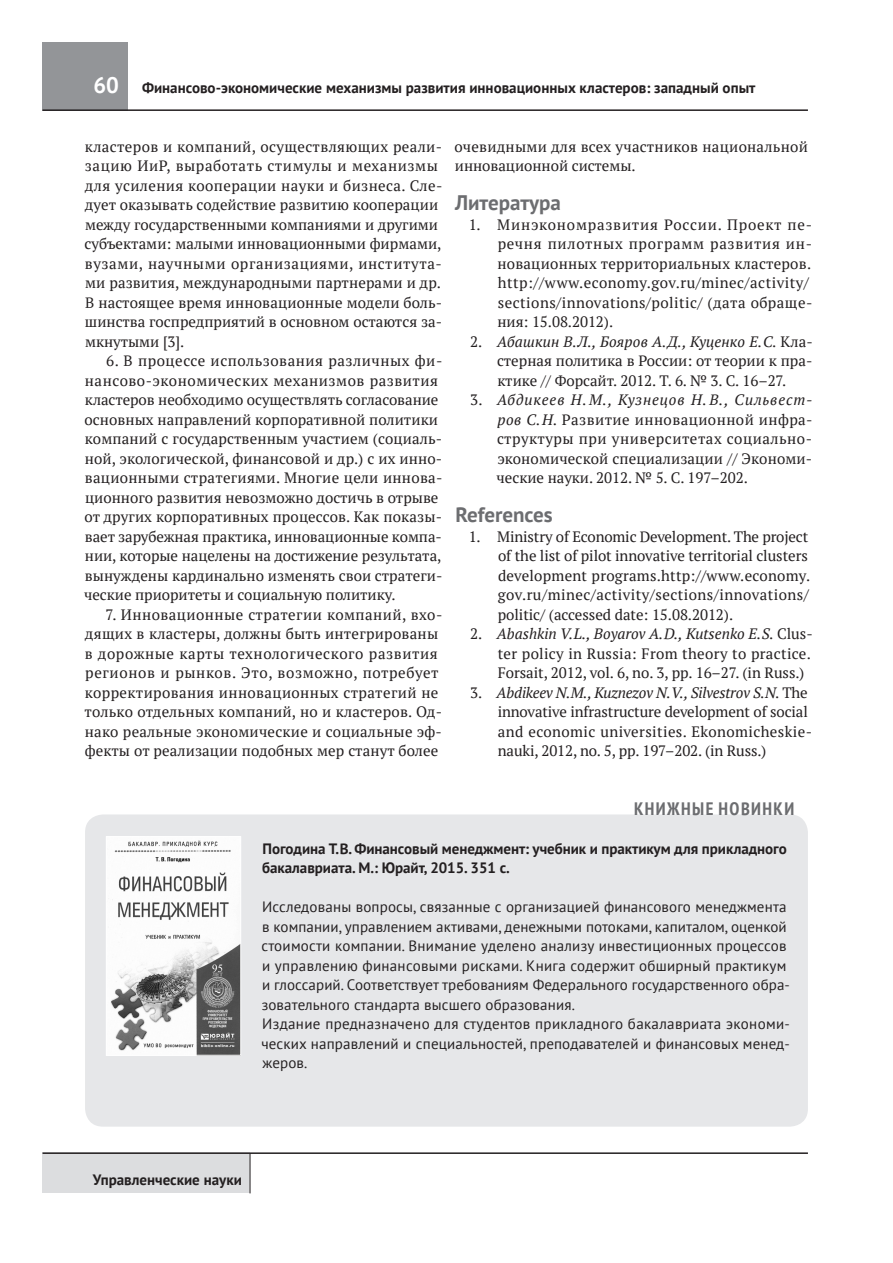
<style>
.page{position:relative;width:893px;height:1263px;background:#fff}
.page>*{position:absolute;margin:0;border:0;box-sizing:border-box;transform-origin:0 0}
.t1{font:700 22.5px "PT Sans";color:#fff}
.t2{font:700 21px "PT Sans";color:#6c6d70}
.t3{font:700 condensed 18px "PT Sans";letter-spacing:.08em;color:#6c6d70}
.t4{font:15px/19.5px "PT Serif";letter-spacing:.01em;color:#231f20}
.t5{font:15px/19.5px "PT Sans";letter-spacing:.01em;color:#231f20}
.t6{font:15px/19.5px "PT Serif";letter-spacing:.03em;color:#231f20}
.t7{font:700 15px/19.5px "PT Sans";color:#231f20}
.t8{font:15px/19.5px "PT Serif";letter-spacing:-.01em;color:#231f20}
.s1{font-style:italic}
</style>
<div class="page">
<div style="left:43px;top:43px;width:85px;height:68px;background:#939598"></div>
<hr style="left:43px;top:109px;width:765px;height:2px;background:#231f20">
<div style="left:43px;top:1152px;width:207px;height:41px;background:#dcdddf"></div>
<hr style="left:250px;top:1153px;width:1px;height:40px;background:#231f20">
<hr style="left:43px;top:1152px;width:765px;height:2px;background:#231f20">
<div style="left:85px;top:814px;width:723px;height:313px;background:#e6e7e9;border-radius:18px"></div>
<img style="left:108px;top:838px;width:131px;height:215px">
<div style="left:106px;top:836px;width:135px;height:219px;border:1px solid #fff"></div>
<h1 class="t1" style="left:94px;top:70px;width:27px">60</h1>
<p class="t7" style="left:142px;top:78px;width:615px">Финансово-экономические механизмы развития инновационных кластеров: западный опыт</p>
<p class="t4" style="left:85px;top:136px;width:359px">кластеров и компаний, осуществляющих реали&shy;зацию ИиР, выработать стимулы и механизмы для усиления кооперации науки и бизнеса. Сле&shy;дует оказывать содействие развитию кооперации между государственными компаниями и другими субъектами: малыми инновационными фирмами, вузами, научными организациями, института&shy;ми развития, международными партнерами и др.<br>В настоящее время инновационные модели боль&shy;шинства госпредприятий в основном остаются за&shy;мкнутыми [3].</p>
<p class="t4" style="left:84px;top:351px;width:360px;text-indent:22px">6. В процессе использования различных фи&shy;нансово-экономических механизмов развития кластеров необходимо осуществлять согласование основных направлений корпоративной политики компаний с государственным участием (социаль&shy;ной, экологической, финансовой и др.) с их инно&shy;вационными стратегиями. Многие цели иннова&shy;ционного развития невозможно достичь в отрыве от других корпоративных процессов. Как показы&shy;вает зарубежная практика, инновационные компа&shy;нии, которые нацелены на достижение результата, вынуждены кардинально изменять свои стратеги&shy;ческие приоритеты и социальную политику.</p>
<p class="t4" style="left:85px;top:604px;width:359px;text-indent:21px">7. Инновационные стратегии компаний, вхо&shy;дящих в кластеры, должны быть интегрированы в дорожные карты технологического развития регионов и рынков. Это, возможно, потребует корректирования инновационных стратегий не только отдельных компаний, но и кластеров. Од&shy;нако реальные экономические и социальные эф&shy;фекты от реализации подобных мер станут более</p>
<p class="t4" style="left:454px;top:136px;width:355px">очевидными для всех участников национальной инновационной системы.</p>
<h2 class="t2" style="left:455px;top:189px;width:107px">Литература</h2>
<p class="t6" style="left:497px;top:214px;width:316px;text-indent:-28px">1. Минэкономразвития России. Проект пе&shy;речня пилотных программ развития ин&shy;новационных территориальных кластеров. http://www.economy.gov.ru/minec/activity/ sections/innovations/politic/ (дата обраще&shy;ния: 15.08.2012).</p>
<p class="t4" style="left:497px;top:331px;width:317px;text-align:justify;text-indent:-27px">2. <span class="s1">Абашкин В.Л., Бояров А.Д., Куценко Е.С.</span> Кла&shy;стерная политика в России: от теории к пра&shy;ктике // Форсайт. 2012. Т. 6. № 3. С. 16–27.</p>
<p class="t4" style="left:497px;top:390px;width:318px;text-align:justify;text-indent:-26px">3. <span class="s1">Абдикеев Н.М., Кузнецов Н.В., Сильвест&shy;ров С.Н.</span> Развитие инновационной инфра&shy;структуры при университетах социально&shy;экономической специализации // Экономи&shy;ческие науки. 2012. № 5. С. 197–202.</p>
<h2 class="t2" style="left:455px;top:501px;width:99px">References</h2>
<p class="t4" style="left:498px;top:526px;width:314px;text-indent:-29px">1. Ministry of Economic Development. The project of the list of pilot innovative territorial clusters development programs.http://www.economy. gov.ru/minec/activity/sections/innovations/ politic/ (accessed date: 15.08.2012).</p>
<p class="t4" style="left:498px;top:624px;width:317px;text-indent:-28px">2. <span class="s1">Abashkin V.L., Boyarov A.D., Kutsenko E.S.</span> Clus&shy;ter policy in Russia: From theory to practice.<br>Forsait, 2012, vol. 6, no. 3, pp. 16–27. (in Russ.)</p>
<p class="t8" style="left:498px;top:682px;width:314px;text-indent:-27px">3. <span class="s1">Abdikeev N.M., Kuznezov N.V., Silvestrov S.N.</span> The innovative infrastructure development of social and economic universities. Ekonomicheskie&shy;nauki, 2012, no. 5, pp. 197–202. (in Russ.)</p>
<p class="t3" style="left:634px;top:796px;width:162px">Книжные новинки</p>
<p class="t7" style="left:262px;top:838px;width:526px">Погодина Т. В. Финансовый менеджмент: учебник и практикум для прикладного бакалавриата. М.: Юрайт, 2015. 351 с.</p>
<p class="t5" style="left:261px;top:897px;width:530px">Исследованы вопросы, связанные с организацией финансового менеджмента в компании, управлением активами, денежными потоками, капиталом, оценкой стоимости компании. Внимание уделено анализу инвестиционных процессов и управлению финансовыми рисками. Книга содержит обширный практикум и глоссарий. Соответствует требованиям Федерального государственного обра&shy;зовательного стандарта высшего образования.<br>Издание предназначено для студентов прикладного бакалавриата экономи&shy;ческих направлений и специальностей, преподавателей и финансовых менед&shy;жеров.</p>
<p class="t7" style="left:93px;top:1170px;width:151px">Управленческие науки</p>
</div>
